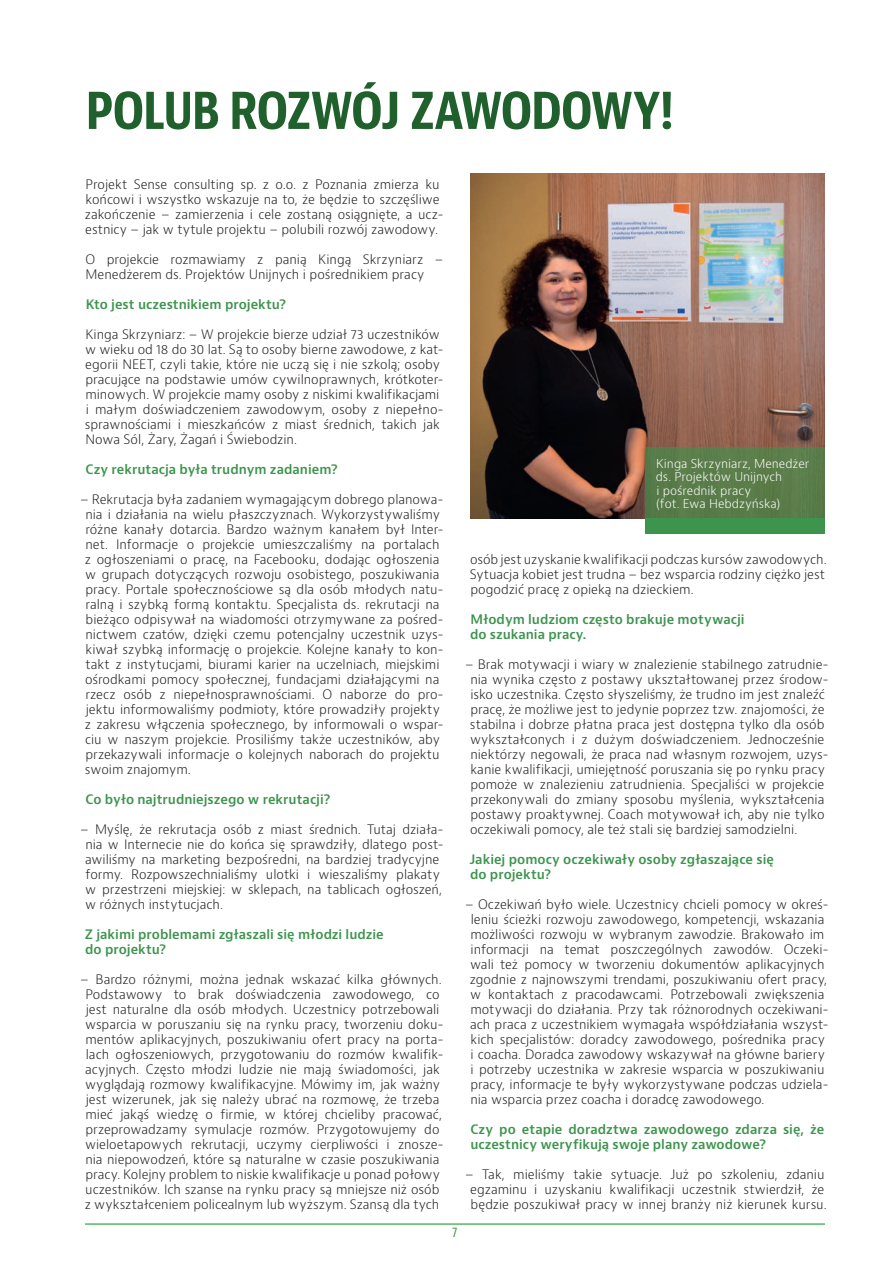
<style>
.page{position:relative;width:893px;height:1263px;background:#fff}
.page>*{position:absolute;margin:0;border:0;box-sizing:border-box;transform-origin:0 0}
.t1{font:700 condensed 54px "Bernina Sans";letter-spacing:-.035em;color:#1f602c}
.t2{font:condensed 13.5px "Bernina Sans";color:#3c944d}
.akapit{font:300 12.75px/15px "Bernino Sans";letter-spacing:-.005em;color:#231f20}
.akapit_left{font:600 12.75px/15px "Bernino Sans";color:#3c944d}
.akapit-2{font:600 12.75px/15px "Bernino Sans";color:#3c944d}
.podpis_fot{font:300 12px/13.5px "Bernino Sans";color:#fff}
</style>
<div class="page">
<hr style="left:85px;top:1223px;width:740px;height:2px;background:#53b965">
<img style="left:470px;top:174px;width:355px;height:345px">
<div style="left:645px;top:447px;width:180px;height:72px;background:#5a7c4a"></div>
<div style="left:645px;top:519px;width:180px;height:15px;background:#3c944d"></div>
<h1 class="t1" style="left:85px;top:76px;width:591px">POLUB ROZWÓJ ZAWODOWY!</h1>
<p class="akapit" style="left:85px;top:177px;width:360px">Projekt Sense consulting sp. z o.o. z Poznania zmierza ku końcowi i wszystko wskazuje na to, że będzie to szczęśliwe zakończenie – zamierzenia i cele zostaną osiągnięte, a ucz&shy;estnicy – jak w tytule projektu – polubili rozwój zawodowy.</p>
<p class="akapit" style="left:85px;top:252px;width:359px">O projekcie rozmawiamy z panią Kingą Skrzyniarz –<br>Menedżerem ds. Projektów Unijnych i pośrednikiem pracy</p>
<p class="akapit_left" style="left:86px;top:297px;width:202px">Kto jest uczestnikiem projektu?</p>
<p class="akapit" style="left:85px;top:327px;width:360px">Kinga Skrzyniarz: – W projekcie bierze udział 73 uczestników w wieku od 18 do 30 lat. Są to osoby bierne zawodowe, z kat&shy;egorii NEET, czyli takie, które nie uczą się i nie szkolą; osoby pracujące na podstawie umów cywilnoprawnych, krótkoter&shy;minowych. W projekcie mamy osoby z niskimi kwalifikacjami i małym doświadczeniem zawodowym, osoby z niepełno&shy;sprawnościami i mieszkańców z miast średnich, takich jak Nowa Sól, Żary, Żagań i Świebodzin.</p>
<p class="akapit-2" style="left:86px;top:462px;width:254px">Czy rekrutacja była trudnym zadaniem?</p>
<p class="akapit" style="left:85px;top:492px;width:360px;text-indent:-5px">– Rekrutacja była zadaniem wymagającym dobrego planowa&shy;nia i działania na wielu płaszczyznach. Wykorzystywaliśmy różne kanały dotarcia. Bardzo ważnym kanałem był Inter&shy;net. Informacje o projekcie umieszczaliśmy na portalach z ogłoszeniami o pracę, na Facebooku, dodając ogłoszenia w grupach dotyczących rozwoju osobistego, poszukiwania pracy. Portale społecznościowe są dla osób młodych natu&shy;ralną i szybką formą kontaktu. Specjalista ds. rekrutacji na bieżąco odpisywał na wiadomości otrzymywane za pośred&shy;nictwem czatów, dzięki czemu potencjalny uczestnik uzys&shy;kiwał szybką informację o projekcie. Kolejne kanały to kon&shy;takt z instytucjami, biurami karier na uczelniach, miejskimi ośrodkami pomocy społecznej, fundacjami działającymi na rzecz osób z niepełnosprawnościami. O naborze do pro&shy;jektu informowaliśmy podmioty, które prowadziły projekty z zakresu włączenia społecznego, by informowali o wspar&shy;ciu w naszym projekcie. Prosiliśmy także uczestników, aby przekazywali informacje o kolejnych naborach do projektu swoim znajomym.</p>
<p class="akapit_left" style="left:86px;top:792px;width:247px">Co było najtrudniejszego w rekrutacji?</p>
<p class="akapit" style="left:85px;top:822px;width:360px;text-indent:-5px">– Myślę, że rekrutacja osób z miast średnich. Tutaj działa&shy;nia w Internecie nie do końca się sprawdziły, dlatego post&shy;awiliśmy na marketing bezpośredni, na bardziej tradycyjne formy. Rozpowszechnialiśmy ulotki i wieszaliśmy plakaty w przestrzeni miejskiej: w sklepach, na tablicach ogłoszeń, w różnych instytucjach.</p>
<p class="akapit_left" style="left:85px;top:927px;width:300px">Z jakimi problemami zgłaszali się młodzi ludzie do projektu?</p>
<p class="akapit" style="left:80px;top:972px;width:365px;text-align:center">– Bardzo różnymi, można jednak wskazać kilka głównych.<br>Podstawowy to brak doświadczenia zawodowego, co jest naturalne dla osób młodych. Uczestnicy potrzebowali wsparcia w poruszaniu się na rynku pracy, tworzeniu doku&shy;mentów aplikacyjnych, poszukiwaniu ofert pracy na porta&shy;lach ogłoszeniowych, przygotowaniu do rozmów kwalifik&shy;acyjnych. Często młodzi ludzie nie mają świadomości, jak wyglądają rozmowy kwalifikacyjne. Mówimy im, jak ważny jest wizerunek, jak się należy ubrać na rozmowę, że trzeba mieć jakąś wiedzę o firmie, w której chcieliby pracować, przeprowadzamy symulacje rozmów. Przygotowujemy do wieloetapowych rekrutacji, uczymy cierpliwości i znosze&shy;nia niepowodzeń, które są naturalne w czasie poszukiwania pracy. Kolejny problem to niskie kwalifikacje u ponad połowy uczestników. Ich szanse na rynku pracy są mniejsze niż osób z wykształceniem policealnym lub wyższym. Szansą dla tych</p>
<p class="podpis_fot" style="left:656px;top:457px;width:155px">Kinga Skrzyniarz, Menedżer ds. Projektów Unijnych<br>i pośrednik pracy<br>(fot. Ewa Hebdzyńska)</p>
<p class="t2" style="left:452px;top:1224px;width:7px">7</p>
<p class="akapit" style="left:470px;top:552px;width:358px;text-align:justify">osób jest uzyskanie kwalifikacji podczas kursów zawodowych.<br>Sytuacja kobiet jest trudna – bez wsparcia rodziny ciężko jest pogodzić pracę z opieką na dzieckiem.</p>
<p class="akapit_left" style="left:470px;top:612px;width:276px">Młodym ludziom często brakuje motywacji do szukania pracy.</p>
<p class="akapit" style="left:470px;top:657px;width:360px;text-indent:-5px">– Brak motywacji i wiary w znalezienie stabilnego zatrudnie&shy;nia wynika często z postawy ukształtowanej przez środow&shy;isko uczestnika. Często słyszeliśmy, że trudno im jest znaleźć pracę, że możliwe jest to jedynie poprzez tzw. znajomości, że stabilna i dobrze płatna praca jest dostępna tylko dla osób wykształconych i z dużym doświadczeniem. Jednocześnie niektórzy negowali, że praca nad własnym rozwojem, uzys&shy;kanie kwalifikacji, umiejętność poruszania się po rynku pracy pomoże w znalezieniu zatrudnienia. Specjaliści w projekcie przekonywali do zmiany sposobu myślenia, wykształcenia postawy proaktywnej. Coach motywował ich, aby nie tylko oczekiwali pomocy, ale też stali się bardziej samodzielni.</p>
<p class="akapit_left" style="left:470px;top:852px;width:306px">Jakiej pomocy oczekiwały osoby zgłaszające się do projektu?</p>
<p class="akapit" style="left:470px;top:897px;width:360px;text-indent:-5px">– Oczekiwań było wiele. Uczestnicy chcieli pomocy w okreś&shy;leniu ścieżki rozwoju zawodowego, kompetencji, wskazania możliwości rozwoju w wybranym zawodzie. Brakowało im informacji na temat poszczególnych zawodów. Oczeki&shy;wali też pomocy w tworzeniu dokumentów aplikacyjnych zgodnie z najnowszymi trendami, poszukiwaniu ofert pracy, w kontaktach z pracodawcami. Potrzebowali zwiększenia motywacji do działania. Przy tak różnorodnych oczekiwani&shy;ach praca z uczestnikiem wymagała współdziałania wszyst&shy;kich specjalistów: doradcy zawodowego, pośrednika pracy i coacha. Doradca zawodowy wskazywał na główne bariery i potrzeby uczestnika w zakresie wsparcia w poszukiwaniu pracy, informacje te były wykorzystywane podczas udziela&shy;nia wsparcia przez coacha i doradcę zawodowego.</p>
<p class="akapit-2" style="left:470px;top:1122px;width:355px">Czy po etapie doradztwa zawodowego zdarza się, że uczestnicy weryfikują swoje plany zawodowe?</p>
<p class="akapit" style="left:465px;top:1167px;width:363px;text-align:center">– Tak, mieliśmy takie sytuacje. Już po szkoleniu, zdaniu egzaminu i uzyskaniu kwalifikacji uczestnik stwierdził, że będzie poszukiwał pracy w innej branży niż kierunek kursu.</p>
</div>
